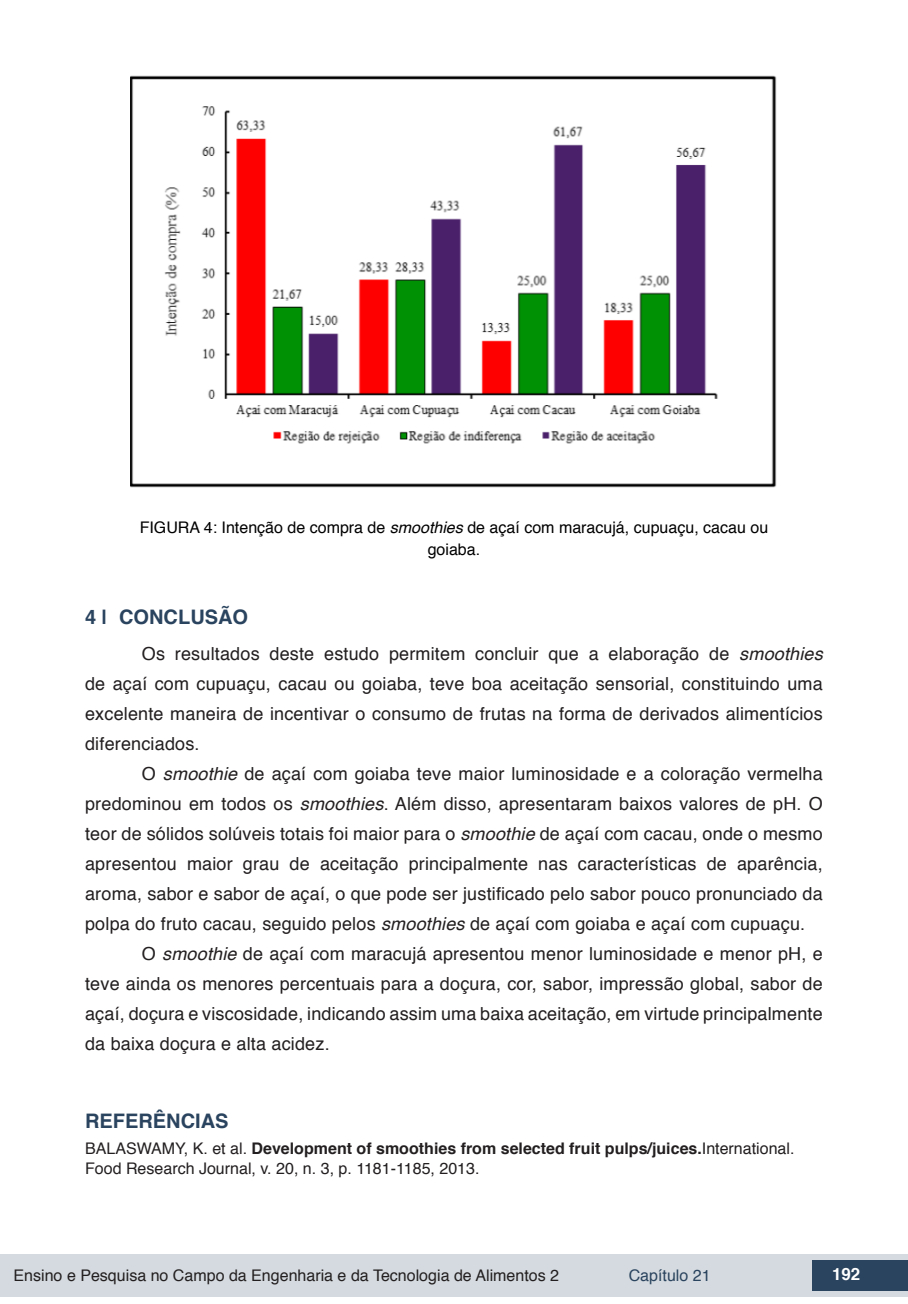
<style>
.page{position:relative;width:908px;height:1304px;background:#fff}
.page>*{position:absolute;margin:0;border:0;box-sizing:border-box;transform-origin:0 0}
.TITULOS{font:700 20px "Helvetica";color:#2a435e}
.txt{font:18px/30px "Helvetica";letter-spacing:.01em;color:#231f20;text-align:justify}
.t1{font:700 16.8px "Helvetica";color:#fff}
.referencias_finais{font:16px/20px "Helvetica";color:#231f20}
.info_tab_graf_imag{font:16px/22px "Helvetica";color:#000;text-align:center}
.t2{font:16px "Helvetica";color:#2a435e}
.s1{font-style:italic}
.s2{font-weight:700}
</style>
<div class="page">
<div style="left:0;top:1254px;width:906px;height:43px;background:#d4dadf"></div>
<div style="left:812px;top:1261px;width:95px;height:30px;background:#2a435e"></div>
<img style="left:131px;top:75px;width:645px;height:413px">
<p class="info_tab_graf_imag" style="left:140px;top:517px;width:629px">FIGURA 4: Intenção de compra de <span class="s1">smoothies</span> de açaí com maracujá, cupuaçu, cacau ou goiaba.</p>
<p class="TITULOS" style="left:85px;top:601px;width:164px">4 | CONCLUSÃO</p>
<p class="txt" style="left:85px;top:639px;width:738px;text-indent:57px">Os resultados deste estudo permitem concluir que a elaboração de <span class="s1">smoothies </span>de açaí com cupuaçu, cacau ou goiaba, teve boa aceitação sensorial, constituindo uma excelente maneira de incentivar o consumo de frutas na forma de derivados alimentícios diferenciados.</p>
<p class="txt" style="left:85px;top:759px;width:738px;text-indent:57px">O <span class="s1">smoothie</span> de açaí com goiaba teve maior luminosidade e a coloração vermelha predominou em todos os <span class="s1">smoothies</span>. Além disso, apresentaram baixos valores de pH. O teor de sólidos solúveis totais foi maior para o <span class="s1">smoothie</span> de açaí com cacau, onde o mesmo apresentou maior grau de aceitação principalmente nas características de aparência, aroma, sabor e sabor de açaí, o que pode ser justificado pelo sabor pouco pronunciado da polpa do fruto cacau, seguido pelos <span class="s1">smoothies</span> de açaí com goiaba e açaí com cupuaçu.</p>
<p class="txt" style="left:85px;top:939px;width:738px;text-indent:57px">O <span class="s1">smoothie</span> de açaí com maracujá apresentou menor luminosidade e menor pH, e teve ainda os menores percentuais para a doçura, cor, sabor, impressão global, sabor de açaí, doçura e viscosidade, indicando assim uma baixa aceitação, em virtude principalmente da baixa doçura e alta acidez.</p>
<p class="TITULOS" style="left:85px;top:1105px;width:145px">REFERÊNCIAS</p>
<p class="referencias_finais" style="left:85px;top:1139px;width:710px">BALASWAMY, K. et al. <span class="s2">Development of smoothies from selected fruit pulps/juices.</span>International.<br>Food Research Journal, v. 20, n. 3, p. 1181-1185, 2013.</p>
<p class="referencias_finais" style="left:14px;top:1266px;width:546px">Ensino e Pesquisa no Campo da Engenharia e da Tecnologia de Alimentos 2</p>
<p class="t2" style="left:628px;top:1263px;width:83px">Capítulo 21</p>
<p class="t1" style="left:831px;top:1261px;width:30px">192</p>
</div>
